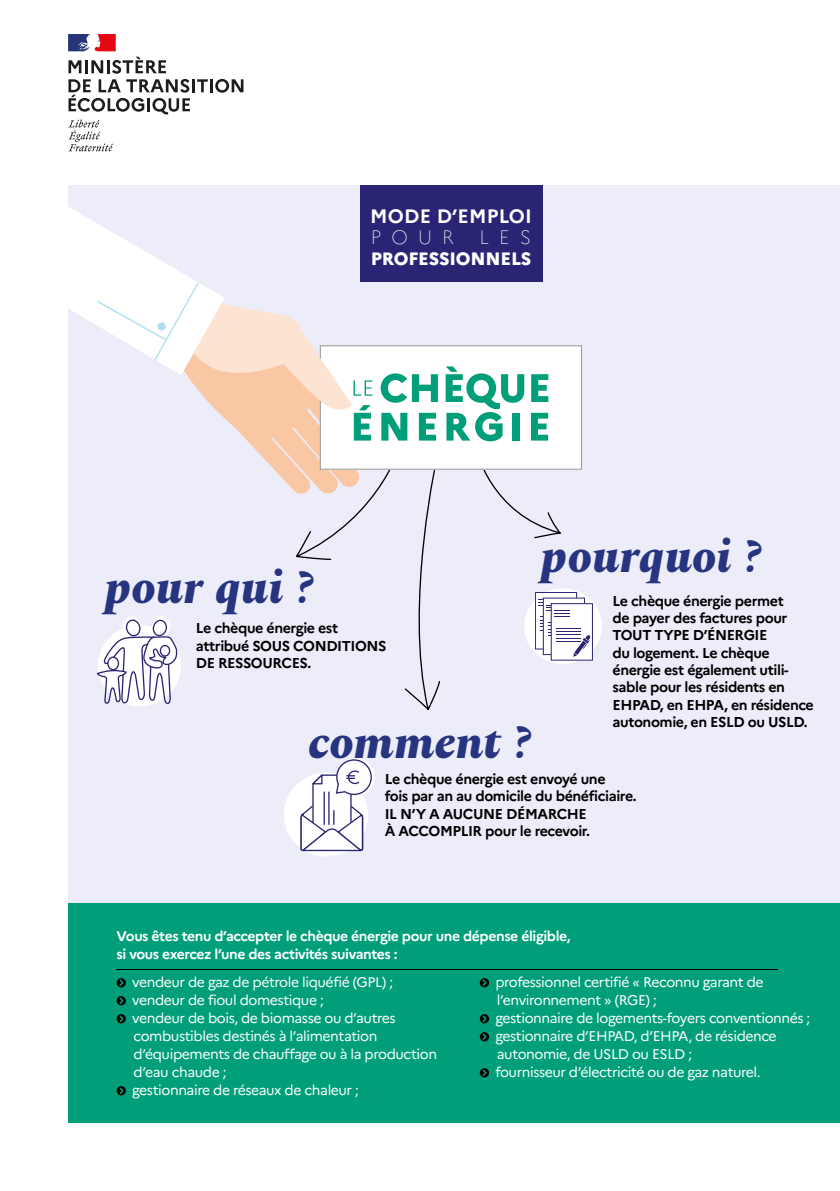
<style>
.page{position:relative;width:840px;height:1191px;background:#fff}
.page>*{position:absolute;margin:0;border:0;box-sizing:border-box;transform-origin:0 0}
.t1{font:italic 800 48px "Spectral";color:#273480}
.t2{font:700 19.4px "Marianne";letter-spacing:.01em;color:#fff}
.t3{font:100 19.4px "Marianne";letter-spacing:.525em;color:#fff}
.t4{font:800 17.8px "Marianne";letter-spacing:-.01em;color:#fff}
.t5{font:700 14.2px/17.4px "Marianne";letter-spacing:-.03em;color:#000}
.t6{font:14px/18px "Marianne";letter-spacing:-.03em;color:#fff}
.t7{font:700 14px/18px "Marianne";letter-spacing:-.03em;color:#fff}
</style>
<div class="page">
<svg style="left:68px;top:120px;width:45px;height:31px"></svg>
<svg style="left:68px;top:57px;width:175px;height:57px"></svg>
<svg style="left:68px;top:34px;width:48px;height:17px"></svg>
<div style="left:68px;top:185px;width:771px;height:837px;background:#ecedf8"></div>
<div style="left:68px;top:903px;width:771px;height:220px;background:#009f79"></div>
<div style="left:359px;top:185px;width:183px;height:97px;background:#292574"></div>
<svg style="left:116px;top:978px;width:10px;height:9px"></svg>
<svg style="left:119px;top:979px;width:4px;height:7px"></svg>
<svg style="left:116px;top:996px;width:10px;height:9px"></svg>
<svg style="left:119px;top:997px;width:4px;height:7px"></svg>
<svg style="left:116px;top:1014px;width:10px;height:9px"></svg>
<svg style="left:119px;top:1015px;width:4px;height:7px"></svg>
<svg style="left:116px;top:1086px;width:10px;height:9px"></svg>
<svg style="left:119px;top:1087px;width:4px;height:7px"></svg>
<svg style="left:479px;top:978px;width:10px;height:9px"></svg>
<svg style="left:482px;top:979px;width:4px;height:7px"></svg>
<svg style="left:479px;top:1014px;width:10px;height:9px"></svg>
<svg style="left:482px;top:1015px;width:4px;height:7px"></svg>
<svg style="left:479px;top:1032px;width:10px;height:9px"></svg>
<svg style="left:482px;top:1033px;width:4px;height:7px"></svg>
<svg style="left:479px;top:1068px;width:10px;height:9px"></svg>
<svg style="left:482px;top:1069px;width:4px;height:7px"></svg>
<hr style="left:116px;top:969px;width:661px;height:1px;background:#000">
<div style="left:283px;top:772px;width:85px;height:84px;background:#fff;border-radius:50%"></div>
<div style="left:336px;top:758px;width:39px;height:38px;background:#fff;border-radius:50%"></div>
<svg style="left:299px;top:758px;width:73px;height:94px"></svg>
<svg style="left:524px;top:588px;width:77px;height:76px"></svg>
<svg style="left:68px;top:197px;width:522px;height:513px"></svg>
<h2 class="t2" style="left:370px;top:204px;width:163px">MODE D’EMPLOI</h2>
<h2 class="t3" style="left:370px;top:225px;width:84px">POUR</h2>
<h2 class="t3" style="left:479px;top:225px;width:53px">LES</h2>
<p class="t4" style="left:370px;top:248px;width:162px">PROFESSIONNELS</p>
<h1 class="t1" style="left:540px;top:521px;width:223px">pourquoi ?</h1>
<p class="t5" style="left:612px;top:592px;width:203px">Le chèque énergie permet<br>de payer des factures pour<br>TOUT TYPE D’ÉNERGIE<br>du logement. Le chèque énergie est également utili&shy;sable pour les résidents en<br>EHPAD, en EHPA, en résidence autonomie, en ESLD ou USLD.</p>
<h1 class="t1" style="left:105px;top:552px;width:211px">pour qui ?</h1>
<p class="t5" style="left:196px;top:619px;width:192px">Le chèque énergie est attribué SOUS CONDITIONS<br>DE RESSOURCES.</p>
<h1 class="t1" style="left:308px;top:707px;width:225px">comment ?</h1>
<p class="t5" style="left:384px;top:770px;width:253px">Le chèque énergie est envoyé une<br>fois par an au domicile du bénéficiaire.<br>IL N’Y A AUCUNE DÉMARCHE<br>À ACCOMPLIR pour le recevoir.</p>
<p class="t7" style="left:116px;top:926px;width:455px">Vous êtes tenu d’accepter le chèque énergie pour une dépense éligible, si vous exercez l’une des activités suivantes :</p>
<p class="t6" style="left:132px;top:973px;width:306px">vendeur de gaz de pétrole liquéfié (GPL) ; vendeur de fioul domestique ;<br>vendeur de bois, de biomasse ou d’autres combustibles destinés à l’alimentation d’équipements de chauffage ou à la production d’eau chaude ;<br>gestionnaire de réseaux de chaleur ;</p>
<p class="t6" style="left:495px;top:973px;width:316px">professionnel certifié « Reconnu garant de l’environnement » (RGE) ;<br>gestionnaire de logements-foyers conventionnés ; gestionnaire d’EHPAD, d’EHPA, de résidence autonomie, de USLD ou ESLD ;<br>fournisseur d’électricité ou de gaz naturel.</p>
</div>
